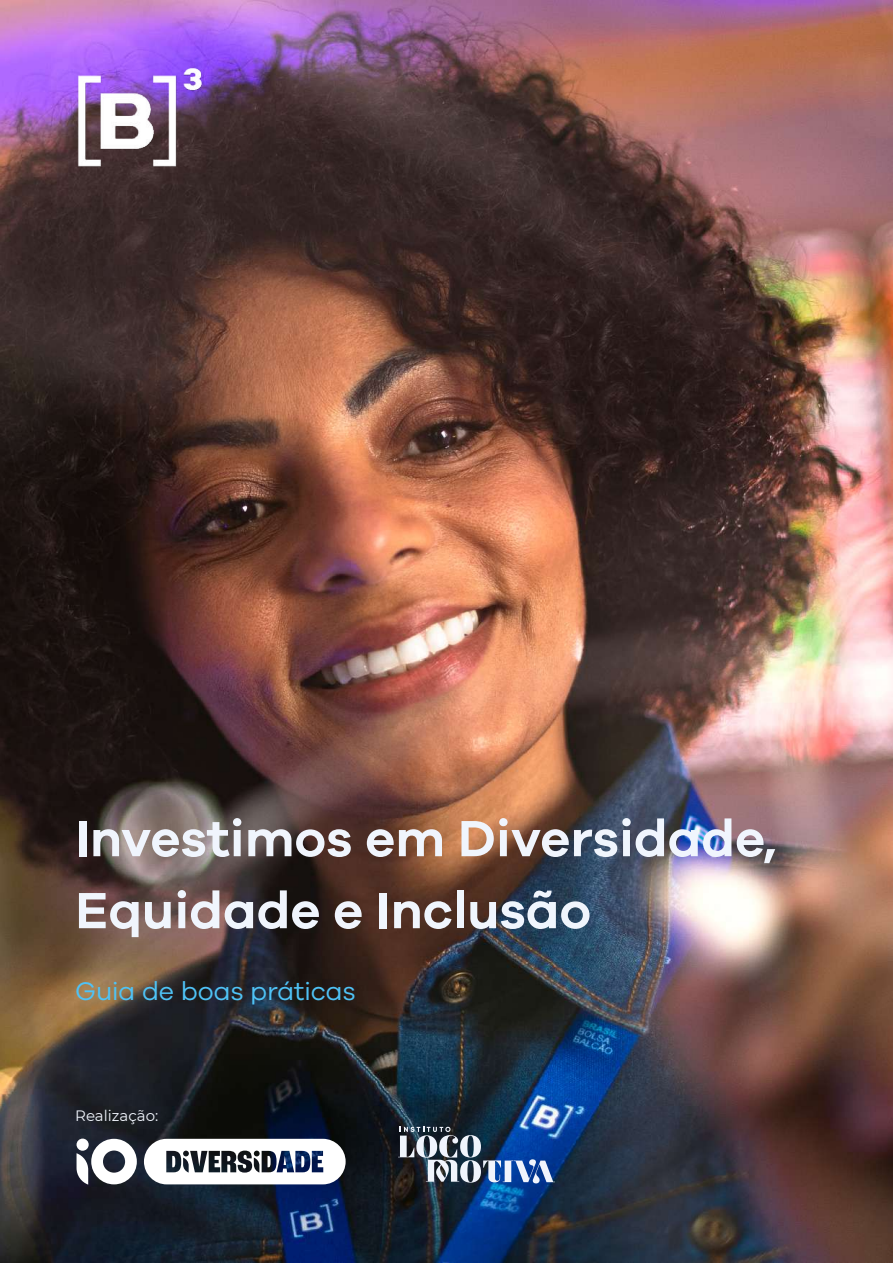
<style>
.page{position:relative;width:893px;height:1263px;background:#fff}
.page>*{position:absolute;margin:0;border:0;box-sizing:border-box;transform-origin:0 0}
.t1{font:600 52.5px/72px "Galano Grotesque";color:#f0f5fd}
.t2{font:26.25px "Galano Grotesque";letter-spacing:-.01em;color:#4fc3f6}
.t3{font:15px "Montserrat";color:#f0f4fc}
</style>
<div class="page">
<img style="left:0;top:0;width:893px;height:1263px">
<img style="left:61px;top:66px;width:161px;height:143px">
<svg style="left:77px;top:1139px;width:60px;height:45px"></svg>
<div style="left:77px;top:1138px;width:12px;height:13px;background:#fff;border-radius:50%"></div>
<svg style="left:144px;top:1139px;width:202px;height:45px"></svg>
<img style="left:398px;top:1127px;width:157px;height:56px">
<p class="t1" style="left:75px;top:801px;width:703px">Investimos em Diversidade,<br>Equidade e Inclusão</p>
<p class="t2" style="left:75px;top:976px;width:282px">Guia de boas práticas</p>
<p class="t3" style="left:75px;top:1105px;width:85px">Realização:</p>
</div>
